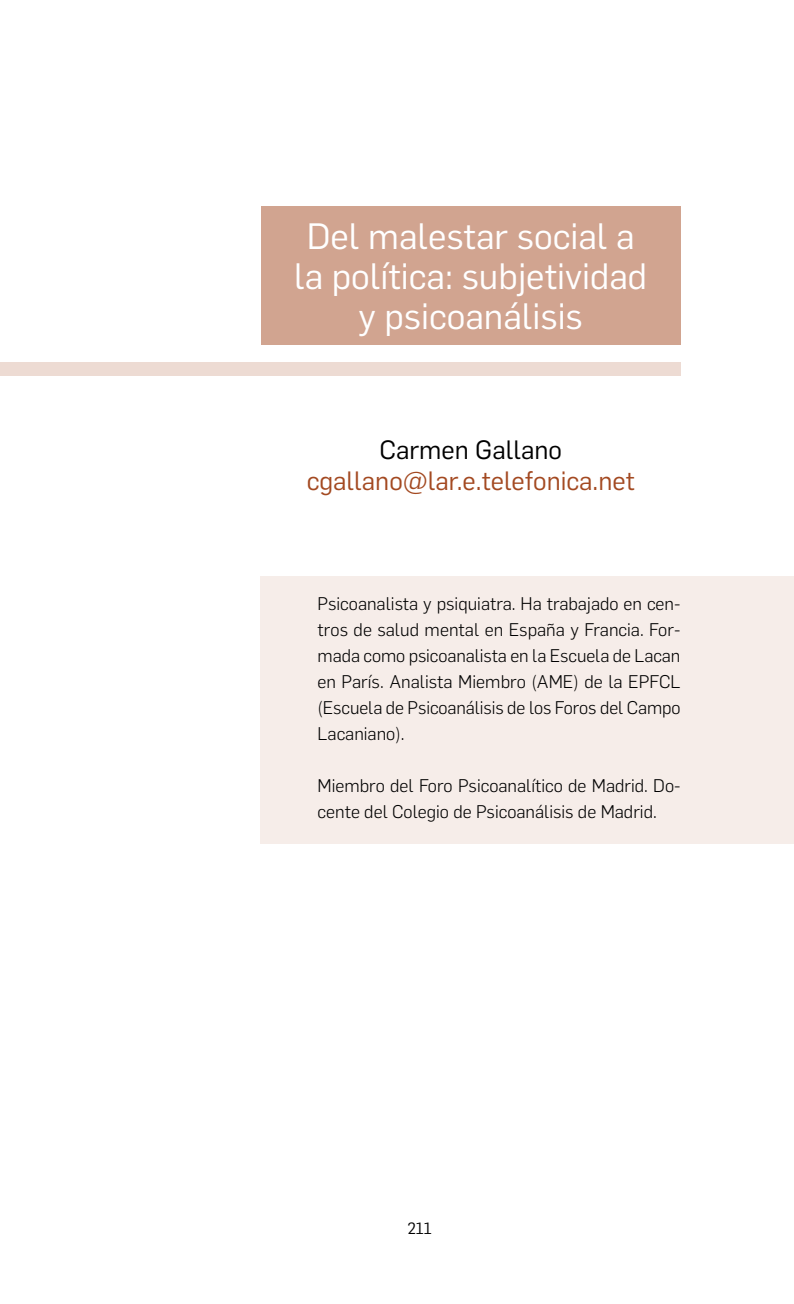
<style>
.page{position:relative;width:794px;height:1304px;background:#fff}
.page>*{position:absolute;margin:0;border:0;box-sizing:border-box;transform-origin:0 0}
.t1{font:36px/40px "Flama";color:#fff;text-align:center}
.t2{font:26px "Flama";color:#a34921}
.t3{font:26px "Flama";color:#000}
.t4{font:300 18px/26px "Flama";color:#000;text-align:justify}
.t5{font:16px "Flama";color:#000}
</style>
<div class="page">
<div style="left:0;top:363px;width:680px;height:13px;background:#eddbd3"></div>
<div style="left:261px;top:244px;width:419px;height:100px;background:#d1a490"></div>
<div style="left:261px;top:206px;width:419px;height:65px;background:#d1a490"></div>
<div style="left:261px;top:576px;width:533px;height:268px;background:#f6ede9"></div>
<h1 class="t1" style="left:294px;top:214px;width:355px">Del malestar social a la política: subjetividad y psicoanálisis</h1>
<h2 class="t3" style="left:379px;top:432px;width:184px">Carmen Gallano</h2>
<h2 class="t2" style="left:307px;top:463px;width:330px">cgallano@lar.e.telefonica.net</h2>
<p class="t4" style="left:317px;top:589px;width:364px">Psicoanalista y psiquiatra. Ha trabajado en cen&shy;tros de salud mental en España y Francia. For&shy;mada como psicoanalista en la Escuela de Lacan en París. Analista Miembro (AME) de la EPFCL (Escuela de Psicoanálisis de los Foros del Campo Lacaniano).</p>
<p class="t4" style="left:317px;top:771px;width:364px">Miembro del Foro Psicoanalítico de Madrid. Do&shy;cente del Colegio de Psicoanálisis de Madrid.</p>
<p class="t5" style="left:407px;top:1217px;width:26px">211</p>
</div>
